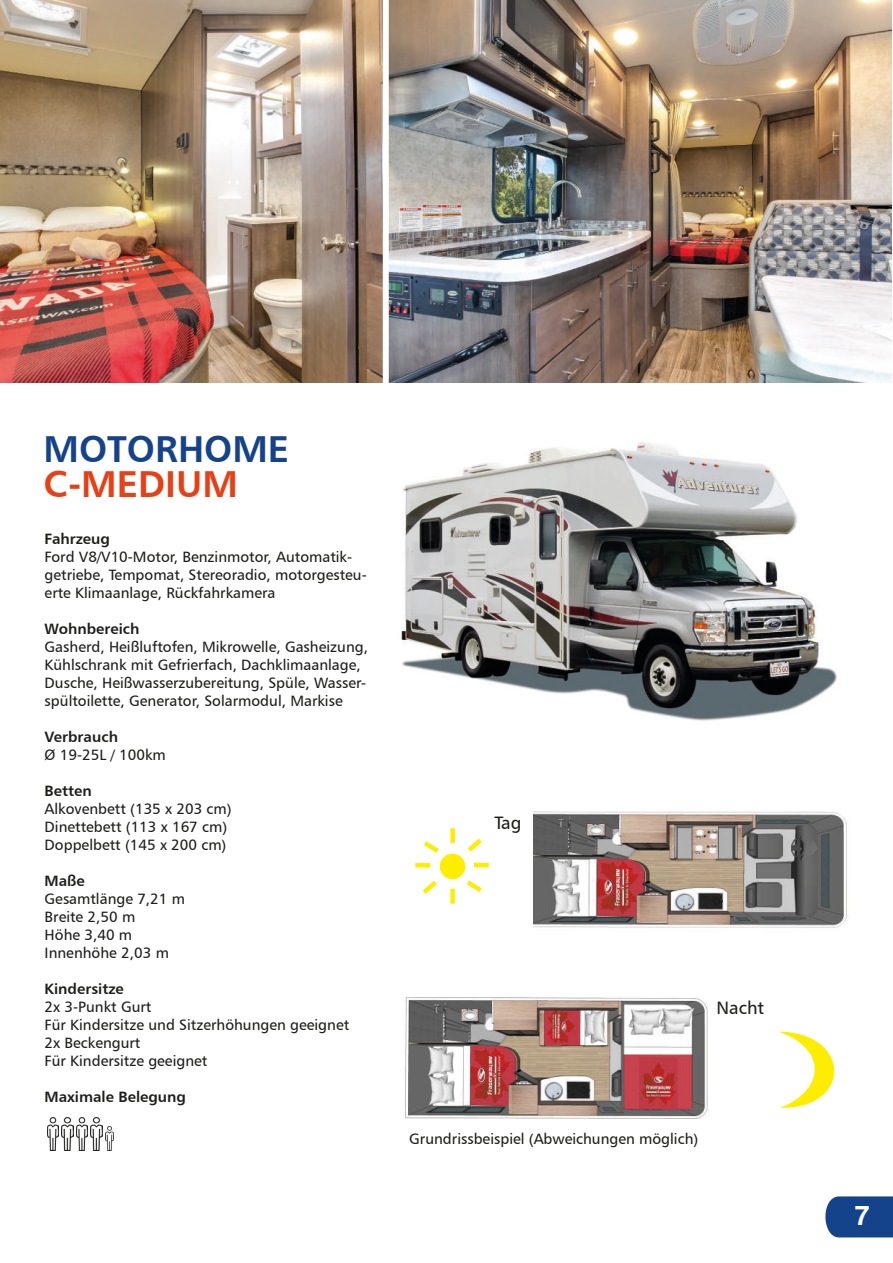
<style>
.page{position:relative;width:893px;height:1263px;background:#fff}
.page>*{position:absolute;margin:0;border:0;box-sizing:border-box;transform-origin:0 0}
.t1{font:37.5px "Humanist 777 BT Bold B";color:#15438b}
.t2{font:37.5px "Humanist 777 BT Bold B";color:#e73f16}
.t3{font:700 27px "Helvetica";color:#fff}
.t4{font:18px "Humanist 777 BT Roman B";color:#1d1d1b}
.t5{font:15px/18px "Humanist 777 BT Roman B";color:#1d1d1b}
.t6{font:15px "Humanist 777 BT Bold B";color:#1d1d1b}
</style>
<div class="page">
<img style="left:534px;top:811px;width:313px;height:117px">
<img style="left:405px;top:996px;width:304px;height:122px">
<div style="left:440px;top:854px;width:25px;height:25px;background:#ffed00;border-radius:50%"></div>
<div style="left:450px;top:828px;width:5px;height:15px;background:#ffed00"></div>
<div style="left:450px;top:889px;width:5px;height:15px;background:#ffed00"></div>
<hr style="left:474px;top:863px;width:15px;height:4px;background:#ffed00">
<hr style="left:415px;top:863px;width:15px;height:4px;background:#ffed00">
<svg style="left:466px;top:880px;width:16px;height:12px"></svg>
<svg style="left:424px;top:841px;width:15px;height:12px"></svg>
<svg style="left:422px;top:880px;width:15px;height:14px"></svg>
<svg style="left:467px;top:838px;width:15px;height:14px"></svg>
<svg style="left:778px;top:1031px;width:57px;height:77px"></svg>
<img style="left:62px;top:1117px;width:11px;height:33px">
<img style="left:76px;top:1117px;width:11px;height:33px">
<img style="left:91px;top:1117px;width:11px;height:33px">
<img style="left:106px;top:1126px;width:8px;height:24px">
<img style="left:48px;top:1117px;width:11px;height:33px">
<img style="left:0;top:0;width:383px;height:383px">
<img style="left:389px;top:0;width:503px;height:383px">
<img style="left:401px;top:442px;width:436px;height:279px">
<svg style="left:825px;top:1196px;width:68px;height:41px;background:#224d91"></svg>
<h1 class="t1" style="left:44px;top:425px;width:247px">MOTORHOME</h1>
<h1 class="t2" style="left:44px;top:460px;width:196px">C-MEDIUM</h1>
<p class="t6" style="left:45px;top:529px;width:67px">Fahrzeug</p>
<p class="t5" style="left:45px;top:548px;width:324px">Ford V8/V10-Motor, Benzinmotor, Automatik&shy;getriebe, Tempomat, Stereoradio, motorgesteu&shy;erte Klimaanlage, Rückfahrkamera</p>
<p class="t6" style="left:45px;top:619px;width:96px">Wohnbereich</p>
<p class="t5" style="left:45px;top:638px;width:325px">Gasherd, Heißluftofen, Mikrowelle, Gasheizung, Kühlschrank mit Gefrierfach, Dachklimaanlage, Dusche, Heißwasserzubereitung, Spüle, Wasser&shy;spültoilette, Generator, Solarmodul, Markise</p>
<p class="t6" style="left:45px;top:727px;width:75px">Verbrauch</p>
<p class="t5" style="left:45px;top:746px;width:123px">Ø 19-25L / 100km</p>
<p class="t6" style="left:45px;top:781px;width:49px">Betten</p>
<p class="t5" style="left:45px;top:800px;width:189px">Alkovenbett (135 x 203 cm)<br>Dinettebett (113 x 167 cm)<br>Doppelbett (145 x 200 cm)</p>
<p class="t6" style="left:45px;top:871px;width:42px">Maße</p>
<p class="t5" style="left:45px;top:890px;width:142px">Gesamtlänge 7,21 m<br>Breite 2,50 m<br>Höhe 3,40 m<br>Innenhöhe 2,03 m</p>
<p class="t6" style="left:45px;top:979px;width:81px">Kindersitze</p>
<p class="t5" style="left:45px;top:998px;width:306px">2x 3-Punkt Gurt<br>Für Kindersitze und Sitzerhöhungen geeignet<br>2x Beckengurt<br>Für Kindersitze geeignet</p>
<p class="t6" style="left:45px;top:1087px;width:143px">Maximale Belegung</p>
<p class="t4" style="left:494px;top:812px;width:29px">Tag</p>
<p class="t4" style="left:716px;top:996px;width:49px">Nacht</p>
<p class="t5" style="left:409px;top:1129px;width:291px">Grundrissbeispiel (Abweichungen möglich)</p>
<h2 class="t3" style="left:855px;top:1198px;width:17px">7</h2>
</div>
